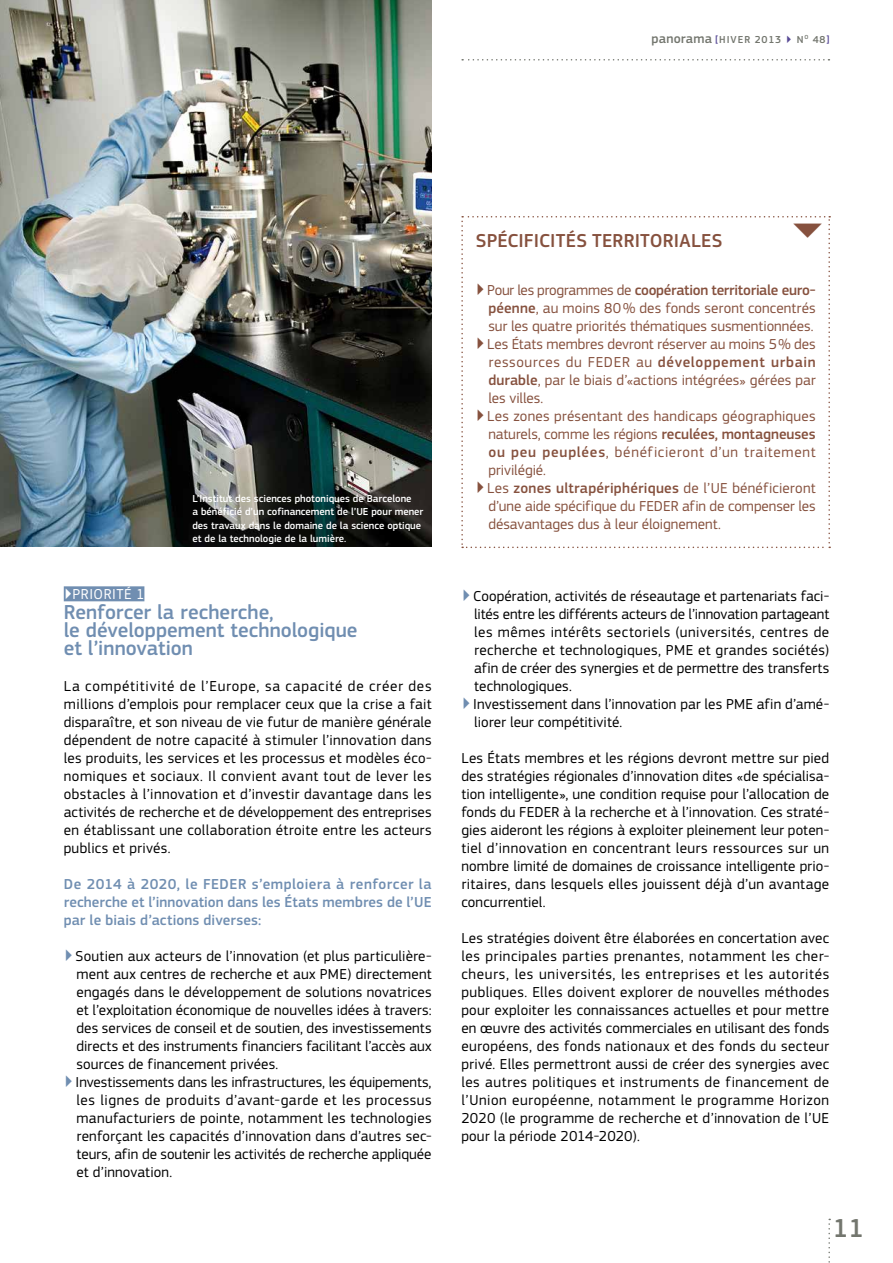
<style>
.page{position:relative;width:893px;height:1263px;background:#fff}
.page>*{position:absolute;margin:0;border:0;box-sizing:border-box;transform-origin:0 0}
.t1{font:500 40.5px "EC Square Sans Pro";color:#86513e}
.t2{font:500 27px "EC Square Sans Pro";color:#73766e}
.t3{font:500 21px/18px "EC Square Sans Pro";color:#708eb1}
.t4{font:500 19.5px "EC Square Sans Pro";letter-spacing:.01em;color:#86513e}
.t5{font:15px/18px "EC Square Sans Pro";letter-spacing:.01em;color:#000;text-align:justify}
.t6{font:15px "EC Square Sans Pro";color:#86513e}
.t7{font:500 15px/18px "EC Square Sans Pro";letter-spacing:.005em;color:#708eb1;text-align:justify}
.t8{font:15px "EC Square Sans Pro";letter-spacing:.045em;color:#86513e}
.t9{font:15px "EC Square Sans Pro";letter-spacing:.035em;color:#000}
.t10{font:500 15px "EC Square Sans Pro";letter-spacing:-.01em;color:#86513e}
.t11{font:15px "EC Square Sans Pro";letter-spacing:.03em;color:#000}
.t12{font:15px "EC Square Sans Pro";letter-spacing:.04em;color:#000}
.t13{font:500 15px "EC Square Sans Pro";letter-spacing:.02em;color:#86513e}
.t14{font:15px "EC Square Sans Pro";letter-spacing:.035em;color:#fff}
.t15{font:500 10.5px/13.5px "EC Square Sans Pro";color:#fff}
.t16{font:500 10.5px "EC Square Sans Pro";letter-spacing:.085em;color:#73766e}
.s1{font-size:13.5px}
.s2{color:#574995}
.s3{font-family:"PF Square Sans Pro";font-weight:500;font-size:16.5px;color:#708eb1}
.s4{font-family:"PF Square Sans Pro";font-size:16.5px}
.s5{font-weight:400}
.s6{font-weight:500}
.s7{font-family:"PF Square Sans Pro";font-weight:500;font-size:16.5px}
</style>
<div class="page">
<img style="left:0;top:0;width:432px;height:547px">
<div style="left:64px;top:586px;width:80px;height:15px;background:#708eb1"></div>
<svg style="left:461px;top:216px;width:369px;height:332px"></svg>
<svg style="left:828px;top:1219px;width:2px;height:44px"></svg>
<svg style="left:462px;top:59px;width:367px;height:2px"></svg>
<p class="t16" style="left:651px;top:33px;width:179px"><span class="s1">panorama</span> <span class="s2">[</span>HIVER 2013 <span class="s2">▶</span> N<sup>O</sup> 48<span class="s2">]</span></p>
<p class="t15" style="left:192px;top:492px;width:233px">L’Institut des sciences photoniques de Barcelone<br>a bénéficié d’un cofinancement de l’UE pour mener des travaux dans le domaine de la science optique et de la technologie de la lumière.</p>
<p class="t14" style="left:64px;top:585px;width:82px">▶PRIORITÉ 1</p>
<h3 class="t3" style="left:64px;top:603px;width:295px">Renforcer la recherche,<br>le développement technologique et l’innovation</h3>
<p class="t5" style="left:64px;top:677px;width:369px">La compétitivité de l’Europe, sa capacité de créer des millions d’emplois pour remplacer ceux que la crise a fait disparaître, et son niveau de vie futur de manière générale dépendent de notre capacité à stimuler l’innovation dans les produits, les services et les processus et modèles éco&shy;nomiques et sociaux. Il convient avant tout de lever les obstacles à l’innovation et d’investir davantage dans les activités de recherche et de développement des entreprises en établissant une collaboration étroite entre les acteurs publics et privés.</p>
<p class="t7" style="left:64px;top:875px;width:369px">De 2014 à 2020, le FEDER s’emploiera à renforcer la recherche et l’innovation dans les États membres de l’UE par le biais d’actions diverses:</p>
<p class="t5" style="left:64px;top:947px;width:369px"><span class="s3">▶</span>Soutien aux acteurs de l’innovation (et plus particulière-</p>
<p class="t5" style="left:77px;top:965px;width:357px">ment aux centres de recherche et aux PME) directement</p>
<p class="t5" style="left:77px;top:983px;width:357px">engagés dans le développement de solutions novatrices</p>
<p class="t5" style="left:77px;top:1001px;width:357px">et l’exploitation économique de nouvelles idées à travers:</p>
<p class="t5" style="left:77px;top:1019px;width:356px">des services de conseil et de soutien, des investissements</p>
<p class="t5" style="left:77px;top:1037px;width:357px">directs et des instruments financiers facilitant l’accès aux</p>
<p class="t5" style="left:77px;top:1055px;width:203px">sources de financement privées.</p>
<p class="t5" style="left:64px;top:1073px;width:369px"><span class="s3">▶</span>Investissements dans les infrastructures, les équipements,</p>
<p class="t12" style="left:77px;top:1091px;width:357px">les lignes de produits d’avant-garde et les processus</p>
<p class="t5" style="left:77px;top:1109px;width:357px">manufacturiers de pointe, notamment les technologies</p>
<p class="t5" style="left:77px;top:1127px;width:357px">renforçant les capacités d’innovation dans d’autres sec-</p>
<p class="t5" style="left:77px;top:1145px;width:357px">teurs, afin de soutenir les activités de recherche appliquée</p>
<p class="t5" style="left:77px;top:1163px;width:97px">et d’innovation.</p>
<h1 class="t1" style="left:830px;top:218px;width:26px;rotate:90deg">▶</h1>
<h3 class="t4" style="left:476px;top:229px;width:248px">SPÉCIFICITÉS TERRITORIALES</h3>
<p class="t10" style="left:476px;top:281px;width:342px"><span class="s4">▶</span><span class="s5">Pour les programmes de</span> coopération territoriale euro-</p>
<p class="t6" style="left:488px;top:299px;width:329px"><span class="s6">péenne</span>, au moins 80% des fonds seront concentrés</p>
<p class="t6" style="left:488px;top:317px;width:327px">sur les quatre priorités thématiques susmentionnées.</p>
<p class="t6" style="left:476px;top:335px;width:342px"><span class="s7">▶</span>Les États membres devront réserver au moins 5% des</p>
<p class="t8" style="left:488px;top:353px;width:329px">ressources du FEDER au <span class="s6">développement urbain</span></p>
<p class="t6" style="left:488px;top:371px;width:329px"><span class="s6">durable</span>, par le biais d’«actions intégrées» gérées par</p>
<p class="t6" style="left:488px;top:389px;width:56px">les villes.</p>
<p class="t6" style="left:476px;top:407px;width:342px"><span class="s7">▶</span>Les zones présentant des handicaps géographiques</p>
<p class="t6" style="left:488px;top:425px;width:329px">naturels, comme les régions <span class="s6">reculées, montagneuses</span></p>
<p class="t8" style="left:488px;top:443px;width:329px"><span class="s6">ou peu peuplées</span>, bénéficieront d’un traitement</p>
<p class="t6" style="left:488px;top:461px;width:59px">privilégié.</p>
<p class="t13" style="left:476px;top:479px;width:342px"><span class="s4">▶</span><span class="s5">Les</span> zones ultrapériphériques <span class="s5">de l’UE bénéficieront</span></p>
<p class="t6" style="left:488px;top:497px;width:329px">d’une aide spécifique du FEDER afin de compenser les</p>
<p class="t6" style="left:488px;top:515px;width:234px">désavantages dus à leur éloignement.</p>
<p class="t5" style="left:461px;top:587px;width:369px"><span class="s3">▶</span>Coopération, activités de réseautage et partenariats faci-</p>
<p class="t5" style="left:474px;top:605px;width:357px">lités entre les différents acteurs de l’innovation partageant</p>
<p class="t9" style="left:474px;top:623px;width:357px">les mêmes intérêts sectoriels (universités, centres de</p>
<p class="t11" style="left:474px;top:641px;width:357px">recherche et technologiques, PME et grandes sociétés)</p>
<p class="t5" style="left:474px;top:659px;width:357px">afin de créer des synergies et de permettre des transferts</p>
<p class="t5" style="left:474px;top:677px;width:99px">technologiques.</p>
<p class="t5" style="left:461px;top:695px;width:369px"><span class="s3">▶</span>Investissement dans l’innovation par les PME afin d’amé-</p>
<p class="t5" style="left:474px;top:713px;width:150px">liorer leur compétitivité.</p>
<p class="t5" style="left:461px;top:749px;width:369px">Les États membres et les régions devront mettre sur pied des stratégies régionales d’innovation dites «de spécialisa&shy;tion intelligente», une condition requise pour l’allocation de fonds du FEDER à la recherche et à l’innovation. Ces straté&shy;gies aideront les régions à exploiter pleinement leur poten&shy;tiel d’innovation en concentrant leurs ressources sur un nombre limité de domaines de croissance intelligente prio&shy;ritaires, dans lesquels elles jouissent déjà d’un avantage concurrentiel.</p>
<p class="t5" style="left:461px;top:929px;width:369px">Les stratégies doivent être élaborées en concertation avec les principales parties prenantes, notamment les cher&shy;cheurs, les universités, les entreprises et les autorités publiques. Elles doivent explorer de nouvelles méthodes pour exploiter les connaissances actuelles et pour mettre en œuvre des activités commerciales en utilisant des fonds européens, des fonds nationaux et des fonds du secteur privé. Elles permettront aussi de créer des synergies avec les autres politiques et instruments de financement de l’Union européenne, notamment le programme Horizon 2020 (le programme de recherche et d’innovation de l’UE pour la période 2014-2020).</p>
<h2 class="t2" style="left:833px;top:1212px;width:32px">11</h2>
</div>
